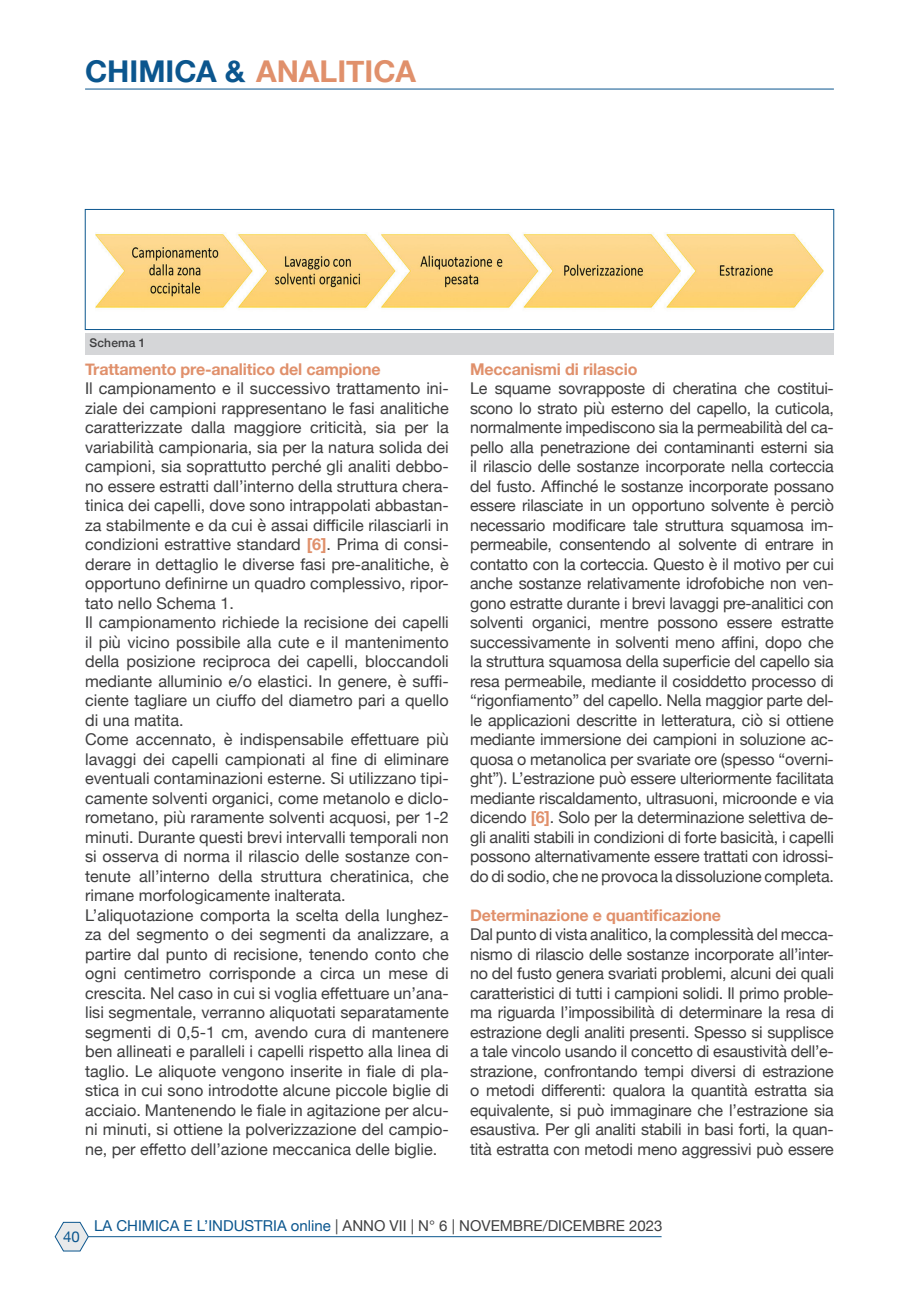
<style>
.page{position:relative;width:919px;height:1289px;background:#fff}
.page>*{position:absolute;margin:0;border:0;box-sizing:border-box;transform-origin:0 0}
.t1{font:700 30px "Helvetica Neue";color:#e0906b}
.Body_Text_2{font:16.2px/19.5px "Helvetica Neue";color:#3e3e3f;text-align:justify}
.Body_Text_2-2{font:700 16.2px "Helvetica Neue";letter-spacing:-.01em;color:#e0906b}
.t2{font:15px "Helvetica Neue";color:#3e3e3f}
.t3{font:15px "Helvetica Neue";color:#0b568e}
.Dida{font:500 12px "Helvetica Neue";letter-spacing:.02em;color:#3e3e3f}
.s1{color:#0b568e}
.s2{font-weight:700;color:#e0906b}
</style>
<div class="page">
<hr style="left:85px;top:89px;width:748px;height:1px;background:#0b568e">
<svg style="left:55px;top:1222px;width:33px;height:29px"></svg>
<hr style="left:88px;top:1236px;width:573px;height:1px;background:#0b568e">
<img style="left:95px;top:234px;width:728px;height:76px">
<div style="left:85px;top:209px;width:748px;height:121px;border:1px solid #0b568e"></div>
<div style="left:85px;top:333px;width:748px;height:21px;background:#d5d6d8"></div>
<h1 class="t1" style="left:85px;top:48px;width:332px"><span class="s1">CHIMICA &amp;</span> ANALITICA</h1>
<p class="Dida" style="left:89px;top:333px;width:58px">Schema 1</p>
<p class="Body_Text_2-2" style="left:85px;top:356px;width:297px">Trattamento pre-analitico del campione</p>
<p class="Body_Text_2" style="left:85px;top:379px;width:365px">Il campionamento e il successivo trattamento ini&shy;ziale dei campioni rappresentano le fasi analitiche caratterizzate dalla maggiore criticità, sia per la variabilità campionaria, sia per la natura solida dei campioni, sia soprattutto perché gli analiti debbo&shy;no essere estratti dall’interno della struttura chera&shy;tinica dei capelli, dove sono intrappolati abbastan&shy;za stabilmente e da cui è assai difficile rilasciarli in condizioni estrattive standard <span class="s2">[6]</span>. Prima di consi&shy;derare in dettaglio le diverse fasi pre-analitiche, è opportuno definirne un quadro complessivo, ripor&shy;tato nello Schema 1.</p>
<p class="Body_Text_2" style="left:85px;top:613px;width:365px">Il campionamento richiede la recisione dei capelli il più vicino possibile alla cute e il mantenimento della posizione reciproca dei capelli, bloccandoli mediante alluminio e/o elastici. In genere, è suffi&shy;ciente tagliare un ciuffo del diametro pari a quello di una matita.</p>
<p class="Body_Text_2" style="left:85px;top:730px;width:365px">Come accennato, è indispensabile effettuare più lavaggi dei capelli campionati al fine di eliminare eventuali contaminazioni esterne. Si utilizzano tipi&shy;camente solventi organici, come metanolo e diclo&shy;rometano, più raramente solventi acquosi, per 1-2 minuti. Durante questi brevi intervalli temporali non si osserva di norma il rilascio delle sostanze con&shy;tenute all’interno della struttura cheratinica, che rimane morfologicamente inalterata.</p>
<p class="Body_Text_2" style="left:85px;top:906px;width:365px">L’aliquotazione comporta la scelta della lunghez&shy;za del segmento o dei segmenti da analizzare, a partire dal punto di recisione, tenendo conto che ogni centimetro corrisponde a circa un mese di crescita. Nel caso in cui si voglia effettuare un’ana&shy;lisi segmentale, verranno aliquotati separatamente segmenti di 0,5-1 cm, avendo cura di mantenere ben allineati e paralleli i capelli rispetto alla linea di taglio. Le aliquote vengono inserite in fiale di pla&shy;stica in cui sono introdotte alcune piccole biglie di acciaio. Mantenendo le fiale in agitazione per alcu&shy;ni minuti, si ottiene la polverizzazione del campio&shy;ne, per effetto dell’azione meccanica delle biglie.</p>
<p class="Body_Text_2-2" style="left:470px;top:356px;width:169px">Meccanismi di rilascio</p>
<p class="Body_Text_2" style="left:470px;top:379px;width:365px">Le squame sovrapposte di cheratina che costitui&shy;scono lo strato più esterno del capello, la cuticola, normalmente impediscono sia la permeabilità del ca&shy;pello alla penetrazione dei contaminanti esterni sia il rilascio delle sostanze incorporate nella corteccia del fusto. Affinché le sostanze incorporate possano essere rilasciate in un opportuno solvente è perciò necessario modificare tale struttura squamosa im&shy;permeabile, consentendo al solvente di entrare in contatto con la corteccia. Questo è il motivo per cui anche sostanze relativamente idrofobiche non ven&shy;gono estratte durante i brevi lavaggi pre-analitici con solventi organici, mentre possono essere estratte successivamente in solventi meno affini, dopo che la struttura squamosa della superficie del capello sia resa permeabile, mediante il cosiddetto processo di “rigonfiamento” del capello. Nella maggior parte del&shy;le applicazioni descritte in letteratura, ciò si ottiene mediante immersione dei campioni in soluzione ac&shy;quosa o metanolica per svariate ore (spesso “overni&shy;ght”). L’estrazione può essere ulteriormente facilitata mediante riscaldamento, ultrasuoni, microonde e via dicendo <span class="s2">[6]</span>. Solo per la determinazione selettiva de&shy;gli analiti stabili in condizioni di forte basicità, i capelli possono alternativamente essere trattati con idrossi&shy;do di sodio, che ne provoca la dissoluzione completa.</p>
<p class="Body_Text_2-2" style="left:470px;top:902px;width:252px">Determinazione e quantificazione</p>
<p class="Body_Text_2" style="left:470px;top:925px;width:365px">Dal punto di vista analitico, la complessità del mecca&shy;nismo di rilascio delle sostanze incorporate all’inter&shy;no del fusto genera svariati problemi, alcuni dei quali caratteristici di tutti i campioni solidi. Il primo proble&shy;ma riguarda l’impossibilità di determinare la resa di estrazione degli analiti presenti. Spesso si supplisce a tale vincolo usando il concetto di esaustività dell’e&shy;strazione, confrontando tempi diversi di estrazione o metodi differenti: qualora la quantità estratta sia equivalente, si può immaginare che l’estrazione sia esaustiva. Per gli analiti stabili in basi forti, la quan&shy;tità estratta con metodi meno aggressivi può essere</p>
<p class="t3" style="left:63px;top:1225px;width:18px">40</p>
<p class="t2" style="left:94px;top:1214px;width:569px"><span class="s1">LA CHIMICA E L’INDUSTRIA online</span> | ANNO VII | N° 6 | NOVEMBRE/DICEMBRE 2023</p>
</div>
